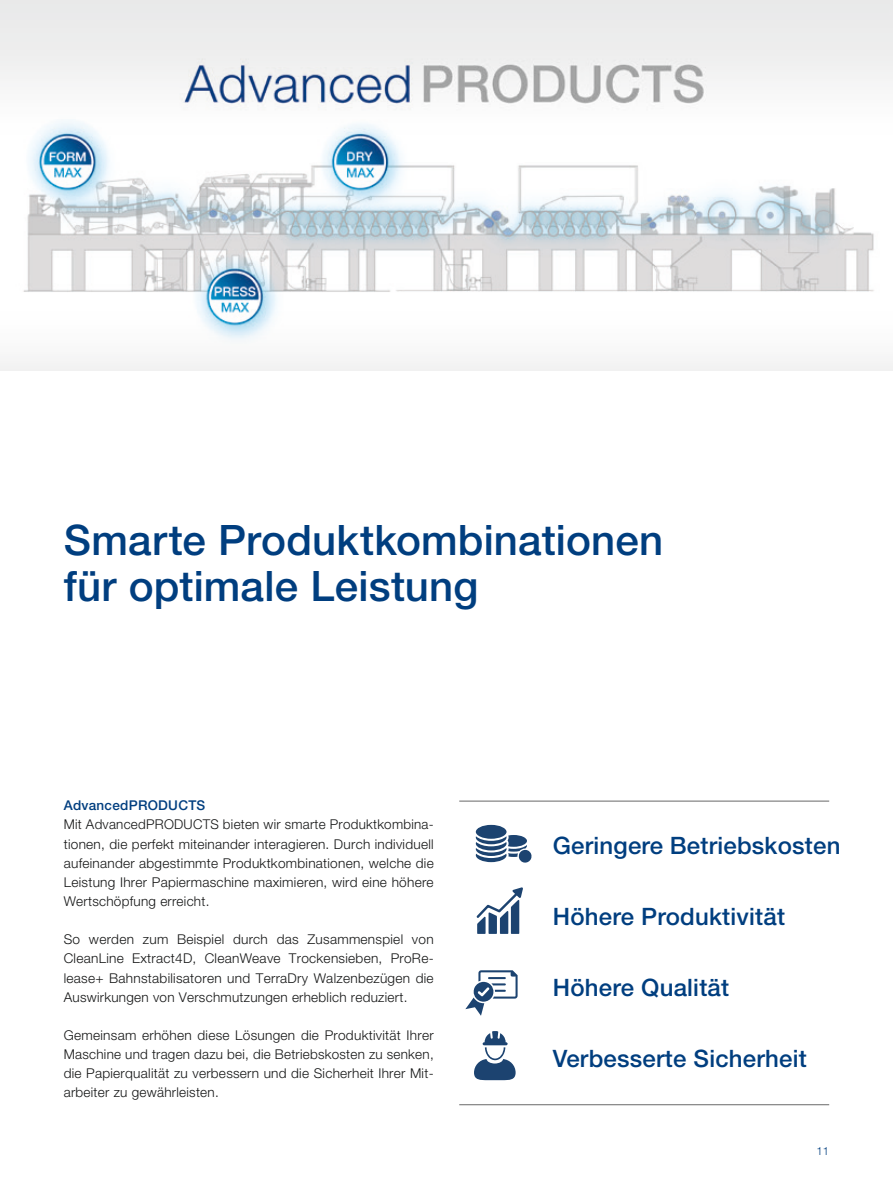
<style>
.page{position:relative;width:893px;height:1191px;background:#fff}
.page>*{position:absolute;margin:0;border:0;box-sizing:border-box;transform-origin:0 0}
.Headline_Voith_Blue{font:500 42px/46.2px "Helvetica Neue LT Pro";letter-spacing:.005em;color:#003e7f}
.Quotation_2{font:500 24px "Helvetica Neue LT Pro";letter-spacing:.01em;color:#003e7f}
.Copytext{font:300 13.5px/19.2px "Helvetica Neue LT Pro";letter-spacing:.02em;color:#151616;text-align:justify}
.Subheadline_2{font:500 13.5px "Helvetica Neue LT Pro";letter-spacing:.02em;color:#003e7f}
.Page_Number{font:300 11.25px "Helvetica Neue LT Pro";color:#003e7f}
</style>
<div class="page">
<img style="left:0;top:0;width:893px;height:370px">
<svg style="left:474px;top:1031px;width:42px;height:49px"></svg>
<svg style="left:465px;top:970px;width:53px;height:45px"></svg>
<hr style="left:459px;top:800px;width:370px;height:1px;background:#686868">
<hr style="left:459px;top:1104px;width:370px;height:1px;background:#686868">
<div style="left:476px;top:825px;width:30px;height:13px;background:#1c4370;border-radius:50%"></div>
<svg style="left:476px;top:835px;width:56px;height:27px"></svg>
<svg style="left:476px;top:887px;width:47px;height:47px"></svg>
<p class="Headline_Voith_Blue" style="left:64px;top:516px;width:601px">Smarte Produktkombinationen für optimale Leistung</p>
<p class="Subheadline_2" style="left:64px;top:797px;width:143px">AdvancedPRODUCTS</p>
<p class="Copytext" style="left:64px;top:814px;width:371px">Mit AdvancedPRODUCTS bieten wir smarte Produktkombina&shy;tionen, die perfekt miteinander interagieren. Durch individuell aufeinander abgestimmte Produktkombinationen, welche die Leistung Ihrer Papiermaschine maximieren, wird eine höhere Wertschöpfung erreicht.</p>
<p class="Copytext" style="left:64px;top:929px;width:371px">So werden zum Beispiel durch das Zusammenspiel von CleanLine Extract4D, CleanWeave Trockensieben, ProRe&shy;lease+ Bahnstabilisatoren und TerraDry Walzenbezügen die Auswirkungen von Verschmutzungen erheblich reduziert.</p>
<p class="Copytext" style="left:64px;top:1025px;width:371px">Gemeinsam erhöhen diese Lösungen die Produktivität Ihrer Maschine und tragen dazu bei, die Betriebskosten zu senken, die Papierqualität zu verbessern und die Sicherheit Ihrer Mit&shy;arbeiter zu gewährleisten.</p>
<p class="Quotation_2" style="left:553px;top:831px;width:289px">Geringere Betriebskosten</p>
<p class="Quotation_2" style="left:553px;top:902px;width:234px">Höhere Produktivität</p>
<p class="Quotation_2" style="left:553px;top:973px;width:178px">Höhere Qualität</p>
<p class="Quotation_2" style="left:553px;top:1044px;width:256px">Verbesserte Sicherheit</p>
<p class="Page_Number" style="left:816px;top:1144px;width:14px">11</p>
</div>
